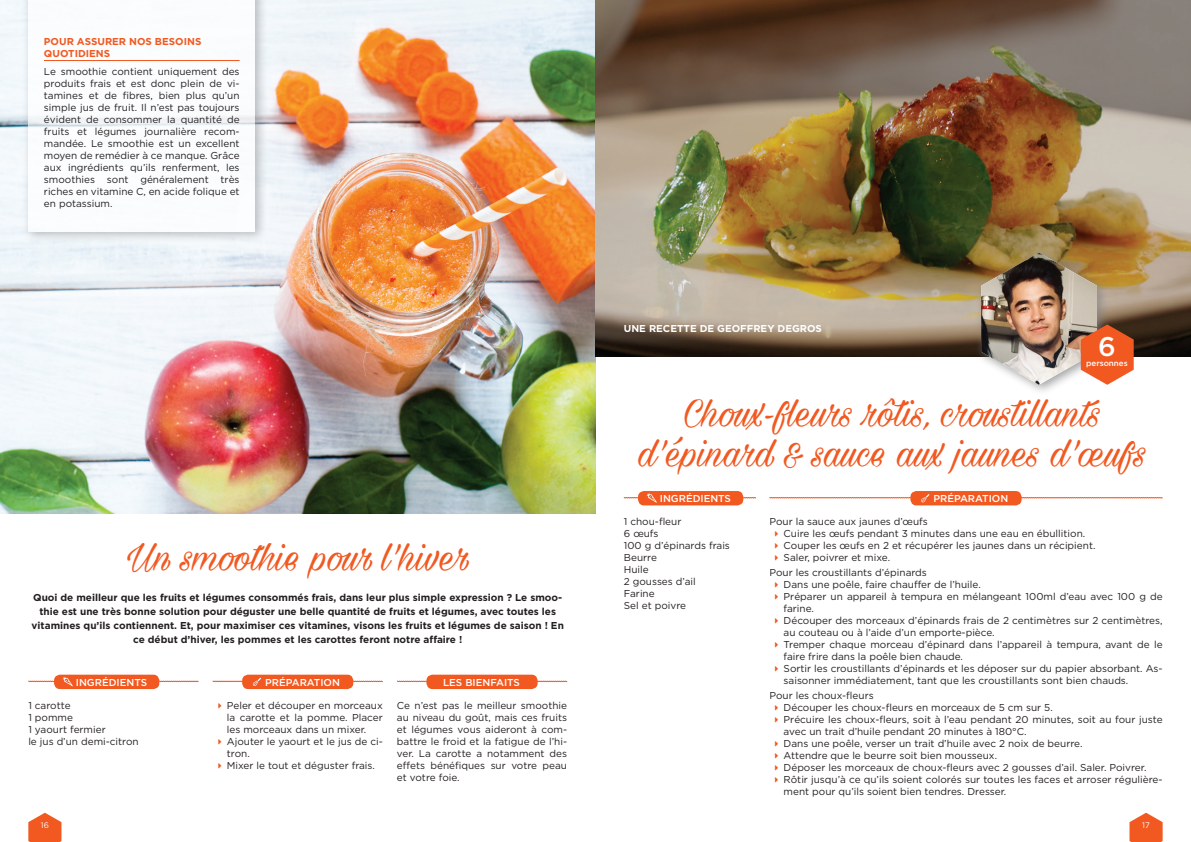
<style>
.page{position:relative;width:1191px;height:842px;background:#fff}
.page>*{position:absolute;margin:0;border:0;box-sizing:border-box;transform-origin:0 0}
.t1{font:45px/40px "Milasian Circa PERSONAL";color:#f15921;text-align:center}
.t2{font:500 27px "Gotham";color:#fff}
.t3{font:10px/12px "Gotham";color:#231f20}
.t4{font:700 10px/14px "Gotham";color:#231f20;text-align:center}
.t5{font:500 10px "Gotham";color:#fff}
.t6{font:700 10px/12px "Gotham";color:#f15921}
.t7{font:700 10px "Gotham";color:#fff}
.t8{font:500 8px "Gotham";color:#fff}
.t9{font:8px "Gotham";color:#fff}
</style>
<div class="page">
<svg style="left:28px;top:813px;width:33px;height:29px"></svg>
<svg style="left:1129px;top:813px;width:33px;height:29px"></svg>
<img style="left:0;top:0;width:595px;height:514px">
<img style="left:595px;top:0;width:596px;height:357px">
<div style="left:22px;top:0;width:246px;height:243px;background:#808285;opacity:.75"></div>
<div style="left:28px;top:0;width:227px;height:231px;background:#fff"></div>
<hr style="left:44px;top:60px;width:196px;height:1px;background:#f15921">
<svg style="left:397px;top:681px;width:170px;height:1px"></svg>
<div style="left:242px;top:675px;width:111px;height:14px;background:#f15921;border-radius:6px"></div>
<div style="left:910px;top:491px;width:111px;height:14px;background:#f15921;border-radius:6px"></div>
<div style="left:426px;top:675px;width:111px;height:14px;background:#f15921;border-radius:6px"></div>
<div style="left:54px;top:675px;width:105px;height:14px;background:#f15921;border-radius:6px"></div>
<div style="left:638px;top:491px;width:105px;height:14px;background:#f15921;border-radius:6px"></div>
<svg style="left:212px;top:678px;width:171px;height:8px"></svg>
<svg style="left:769px;top:494px;width:393px;height:8px"></svg>
<svg style="left:28px;top:677px;width:171px;height:9px"></svg>
<svg style="left:623px;top:493px;width:133px;height:10px"></svg>
<div style="left:974px;top:247px;width:135px;height:149px;background:#808285;opacity:.75"></div>
<img style="left:981px;top:253px;width:152px;height:132px">
<p class="t6" style="left:44px;top:36px;width:159px">Pour assurer nos besoins quotidiens</p>
<p class="t3" style="left:44px;top:65px;width:197px;text-align:justify">Le smoothie contient uniquement des produits frais et est donc plein de vi&shy;tamines et de fibres, bien plus qu’un simple jus de fruit. Il n’est pas toujours évident de consommer la quantité de fruits et légumes journalière recom&shy;mandée. Le smoothie est un excellent moyen de remédier à ce manque. Grâce aux ingrédients qu’ils renferment, les smoothies sont généralement très riches en vitamine C, en acide folique et en potassium.</p>
<h1 class="t1" style="left:127px;top:536px;width:343px">Un smoothie pour l’hiver</h1>
<p class="t4" style="left:32px;top:590px;width:534px">Quoi de meilleur que les fruits et légumes consommés frais, dans leur plus simple expression ? Le smoo&shy;thie est une très bonne solution pour déguster une belle quantité de fruits et légumes, avec toutes les vitamines qu’ils contiennent. Et, pour maximiser ces vitamines, visons les fruits et légumes de saison ! En ce début d’hiver, les pommes et les carottes feront notre affaire !</p>
<p class="t5" style="left:76px;top:676px;width:73px">I NGRÉDIENTS</p>
<p class="t5" style="left:443px;top:676px;width:78px">LES BIENFAITS</p>
<p class="t5" style="left:265px;top:676px;width:29px">PRÉPARAT</p>
<p class="t5" style="left:320px;top:676px;width:21px">ION</p>
<p class="t3" style="left:28px;top:699px;width:112px">1 carotte<br>1 pomme<br>1 yaourt fermier<br>le jus d’un demi-citron</p>
<p class="t3" style="left:227px;top:699px;width:157px">Peler et découper en morceaux la carotte et la pomme. Placer les morceaux dans un mixer.<br>Ajouter le yaourt et le jus de ci&shy;tron.<br>Mixer le tout et déguster frais.</p>
<p class="t3" style="left:397px;top:699px;width:172px;text-align:justify">Ce n’est pas le meilleur smoothie au niveau du goût, mais ces fruits et légumes vous aideront à com&shy;battre le froid et la fatigue de l’hi&shy;ver. La carotte a notamment des effets bénéfiques sur votre peau et votre foie.</p>
<p class="t7" style="left:624px;top:323px;width:200px">Un e recette de Geoffrey Degros</p>
<h2 class="t2" style="left:1098px;top:331px;width:19px">6</h2>
<p class="t8" style="left:1086px;top:358px;width:43px">PERSONNES</p>
<h1 class="t1" style="left:639px;top:392px;width:509px">Choux-fleurs rôtis, croustillants d’épinard &amp; sauce aux jaunes d’œufs</h1>
<p class="t5" style="left:660px;top:493px;width:73px">I NGRÉDIENTS</p>
<p class="t3" style="left:624px;top:515px;width:108px">1 chou-fleur<br>6 œufs<br>100 g d’épinards frais<br>Beurre<br>Huile<br>2 gousses d’ail<br>Farine<br>Sel et poivre</p>
<p class="t5" style="left:933px;top:493px;width:29px">PRÉPARAT</p>
<p class="t5" style="left:988px;top:493px;width:21px">ION</p>
<p class="t3" style="left:783px;top:515px;width:313px;text-indent:-14px">Pour la sauce aux jaunes d’œufs<br>Cuire les œufs pendant 3 minutes dans une eau en ébullition.<br>Couper les œufs en 2 et récupérer les jaunes dans un récipient.<br>Saler, poivrer et mixe.</p>
<p class="t3" style="left:783px;top:566px;width:380px;text-indent:-14px">Pour les croustillants d’épinards<br>Dans une poêle, faire chauffer de l’huile.<br>Préparer un appareil à tempura en mélangeant 100ml d’eau avec 100 g de farine.<br>Découper des morceaux d’épinards frais de 2 centimètres sur 2 centimètres, au couteau ou à l’aide d’un emporte-pièce.<br>Tremper chaque morceau d’épinard dans l’appareil à tempura, avant de le faire frire dans la poêle bien chaude.<br>Sortir les croustillants d’épinards et les déposer sur du papier absorbant. As&shy;saisonner immédiatement, tant que les croustillants sont bien chauds.</p>
<p class="t3" style="left:783px;top:689px;width:380px;text-indent:-14px">Pour les choux-fleurs<br>Découper les choux-fleurs en morceaux de 5 cm sur 5.<br>Précuire les choux-fleurs, soit à l’eau pendant 20 minutes, soit au four juste avec un trait d’huile pendant 20 minutes à 180°C.<br>Dans une poêle, verser un trait d’huile avec 2 noix de beurre.<br>Attendre que le beurre soit bien mousseux.<br>Déposer les morceaux de choux-fleurs avec 2 gousses d’ail. Saler. Poivrer.<br>Rôtir jusqu’à ce qu’ils soient colorés sur toutes les faces et arroser régulière&shy;ment pour qu’ils soient bien tendres. Dresser.</p>
<p class="t9" style="left:41px;top:821px;width:10px">16</p>
<p class="t9" style="left:1142px;top:821px;width:9px">17</p>
</div>
